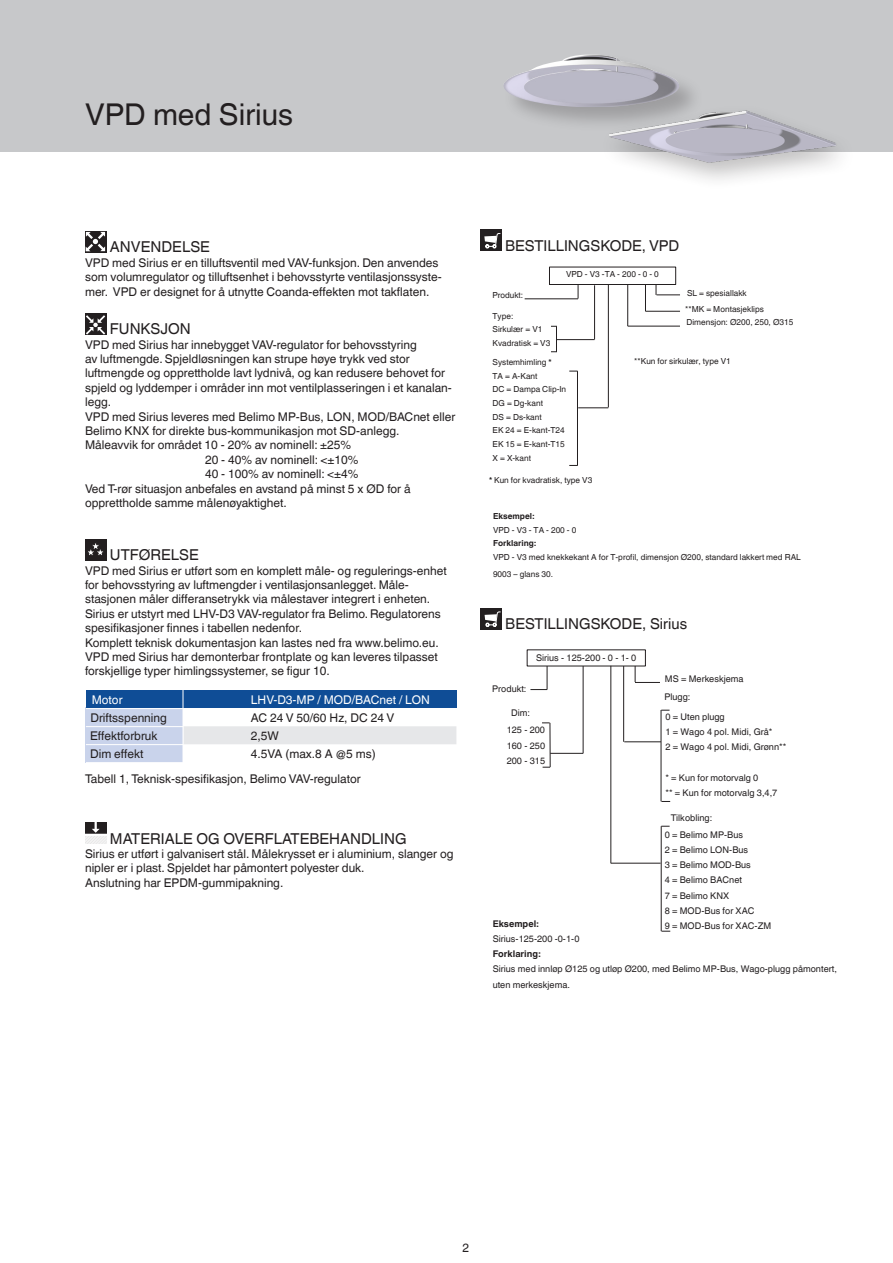
<style>
.page{position:relative;width:893px;height:1263px;background:#fff}
.page>*{position:absolute;margin:0;border:0;box-sizing:border-box;transform-origin:0 0}
.t1{font:30px "TROX Helvetica";color:#231f20}
.t2{font:15px "TROX Helvetica";color:#231f20}
.Diamgram{font:12px/14.4px "TROX Helvetica";color:#231f20}
.t3{font:12px "TROX Helvetica";color:#fff}
.t4{font:9.15px/15.1px "TROX Helvetica";color:#231f20}
.t5{font:700 9.15px "TROX Helvetica";color:#231f20}
.t6{font:8.25px/13.6px "TROX Helvetica";color:#231f20}
.s1{font-weight:700}
</style>
<div class="page">
<div style="left:0;top:0;width:893px;height:152px;background:#c7c8ca"></div>
<svg style="left:85px;top:231px;width:21px;height:21px"></svg>
<div style="left:85px;top:313px;width:21px;height:21px;background:#231f20"></div>
<svg style="left:86px;top:315px;width:19px;height:19px"></svg>
<div style="left:85px;top:539px;width:21px;height:21px;background:#231f20"></div>
<svg style="left:88px;top:543px;width:16px;height:13px"></svg>
<svg style="left:85px;top:822px;width:21px;height:22px"></svg>
<div style="left:597px;top:104px;width:261px;height:87px;background:#231f20;opacity:.28"></div>
<img style="left:597px;top:104px;width:261px;height:67px">
<div style="left:502px;top:53px;width:203px;height:80px;background:#231f20;opacity:.25"></div>
<img style="left:502px;top:55px;width:185px;height:52px">
<div style="left:85px;top:707px;width:98px;height:56px;background:#c9d3eb"></div>
<div style="left:86px;top:690px;width:371px;height:17px;background:#0f4d96"></div>
<hr style="left:86px;top:708px;width:370px;height:1px;background:#fff">
<hr style="left:86px;top:726px;width:308px;height:1px;background:#fff">
<hr style="left:86px;top:744px;width:97px;height:1px;background:#fff">
<div style="left:183px;top:726px;width:273px;height:18px;background:#e6e7e9"></div>
<hr style="left:86px;top:762px;width:290px;height:1px;background:#fff">
<hr style="left:183px;top:690px;width:1px;height:78px;background:#fff">
<div style="left:480px;top:230px;width:21px;height:21px;background:#231f20"></div>
<svg style="left:484px;top:233px;width:16px;height:15px"></svg>
<div style="left:549px;top:267px;width:127px;height:18px;border:1px solid #231f20"></div>
<hr style="left:608px;top:285px;width:1px;height:122px;background:#231f20">
<hr style="left:578px;top:407px;width:30px;height:1px;background:#231f20">
<svg style="left:578px;top:285px;width:1px;height:14px"></svg>
<hr style="left:525px;top:298px;width:53px;height:1px;background:#231f20">
<svg style="left:656px;top:285px;width:24px;height:11px"></svg>
<hr style="left:627px;top:285px;width:1px;height:41px;background:#231f20">
<hr style="left:628px;top:326px;width:54px;height:1px;background:#231f20">
<div style="left:680px;top:315px;width:123px;height:20px;background:#fff"></div>
<svg style="left:551px;top:326px;width:6px;height:26px"></svg>
<hr style="left:594px;top:285px;width:1px;height:54px;background:#231f20">
<hr style="left:557px;top:339px;width:37px;height:1px;background:#231f20">
<svg style="left:645px;top:284px;width:1px;height:27px"></svg>
<hr style="left:645px;top:311px;width:35px;height:1px;background:#231f20">
<hr style="left:577px;top:371px;width:1px;height:94px;background:#231f20">
<div style="left:480px;top:608px;width:22px;height:21px;background:#231f20"></div>
<svg style="left:485px;top:611px;width:16px;height:16px"></svg>
<img style="left:527px;top:653px;width:118px;height:9px">
<svg style="left:530px;top:666px;width:18px;height:24px"></svg>
<img style="left:530px;top:684px;width:8px;height:7px">
<img style="left:658px;top:830px;width:13px;height:102px">
<hr style="left:610px;top:666px;width:1px;height:197px;background:#231f20">
<hr style="left:611px;top:863px;width:50px;height:1px;background:#231f20">
<hr style="left:661px;top:826px;width:1px;height:105px;background:#231f20">
<hr style="left:583px;top:666px;width:1px;height:87px;background:#231f20">
<hr style="left:550px;top:753px;width:33px;height:1px;background:#231f20">
<img style="left:542px;top:725px;width:12px;height:43px">
<hr style="left:550px;top:723px;width:1px;height:44px;background:#231f20">
<svg style="left:635px;top:666px;width:25px;height:17px"></svg>
<hr style="left:661px;top:710px;width:1px;height:91px;background:#231f20">
<hr style="left:623px;top:666px;width:1px;height:76px;background:#231f20">
<hr style="left:624px;top:741px;width:37px;height:1px;background:#231f20">
<p class="t1" style="left:85px;top:97px;width:210px">VPD med Sirius</p>
<p class="t2" style="left:110px;top:238px;width:102px">ANVENDELSE</p>
<p class="Diamgram" style="left:85px;top:255px;width:358px">VPD med Sirius er en tilluftsventil med VAV-funksjon. Den anvendes som volumregulator og tilluftsenhet i behovsstyrte ventilasjonssyste&shy;mer. VPD er designet for å utnytte Coanda-effekten mot takflaten.</p>
<p class="t2" style="left:110px;top:320px;width:82px">FUNKSJON</p>
<p class="Diamgram" style="left:85px;top:337px;width:372px">VPD med Sirius har innebygget VAV-regulator for behovsstyring<br>av luftmengde. Spjeldløsningen kan strupe høye trykk ved stor luftmengde og opprettholde lavt lydnivå, og kan redusere behovet for spjeld og lyddemper i områder inn mot ventilplasseringen i et kanalan&shy;legg.<br>VPD med Sirius leveres med Belimo MP-Bus, LON, MOD/BACnet eller Belimo KNX for direkte bus-kommunikasjon mot SD-anlegg.</p>
<p class="Diamgram" style="left:85px;top:438px;width:268px">Måleavvik for området 10 - 20% av nominell: ±25%</p>
<p class="Diamgram" style="left:205px;top:452px;width:155px">20 - 40% av nominell: &lt;±10%</p>
<p class="Diamgram" style="left:205px;top:467px;width:155px">40 - 100% av nominell: &lt;±4%</p>
<p class="Diamgram" style="left:85px;top:481px;width:327px">Ved T-rør situasjon anbefales en avstand på minst 5 x ØD for å</p>
<p class="Diamgram" style="left:85px;top:496px;width:203px">opprettholde samme målenøyaktighet.</p>
<p class="t2" style="left:110px;top:546px;width:90px">UTFØRELSE</p>
<p class="Diamgram" style="left:85px;top:563px;width:363px">VPD med Sirius er utført som en komplett måle- og regulerings-enhet for behovsstyring av luftmengder i ventilasjonsanlegget. Måle&shy;stasjonen måler differansetrykk via målestaver integrert i enheten.<br>Sirius er utstyrt med LHV-D3 VAV-regulator fra Belimo. Regulatorens spesifikasjoner finnes i tabellen nedenfor.<br>Komplett teknisk dokumentasjon kan lastes ned fra www.belimo.eu.<br>VPD med Sirius har demonterbar frontplate og kan leveres tilpasset forskjellige typer himlingssystemer, se figur 10.</p>
<p class="t6" style="left:361px;top:588px;width:48px">Lars Dulsrud</p>
<p class="t3" style="left:92px;top:693px;width:32px">Motor</p>
<p class="t3" style="left:251px;top:693px;width:181px">LHV-D3-MP / MOD/BACnet / LON</p>
<p class="Diamgram" style="left:90px;top:711px;width:78px">Driftsspenning</p>
<p class="Diamgram" style="left:251px;top:711px;width:145px">AC 24 V 50/60 Hz, DC 24 V</p>
<p class="Diamgram" style="left:90px;top:729px;width:69px">Effektforbruk</p>
<p class="Diamgram" style="left:251px;top:729px;width:30px">2,5W</p>
<p class="Diamgram" style="left:90px;top:747px;width:55px">Dim effekt</p>
<p class="Diamgram" style="left:251px;top:747px;width:126px">4.5VA (max.8 A @5 ms)</p>
<p class="Diamgram" style="left:85px;top:772px;width:277px">Tabell 1, Teknisk-spesifikasjon, Belimo VAV-regulator</p>
<p class="t2" style="left:110px;top:830px;width:298px">MATERIALE OG OVERFLATEBEHANDLING</p>
<p class="Diamgram" style="left:85px;top:847px;width:370px">Sirius er utført i galvanisert stål. Målekrysset er i aluminium, slanger og nipler er i plast. Spjeldet har påmontert polyester duk.</p>
<p class="Diamgram" style="left:85px;top:875px;width:200px">Anslutning har EPDM-gummipakning.</p>
<p class="t5" style="left:508px;top:237px;width:93px">Bestillingskode, VPD</p>
<p class="t2" style="left:505px;top:237px;width:176px">BESTILLINGSKODE, VPD</p>
<p class="t6" style="left:492px;top:288px;width:32px">Produkt:</p>
<p class="t6" style="left:493px;top:309px;width:59px">Type:<br>Sirkulær = V1<br>Kvadratisk = V3</p>
<p class="t6" style="left:566px;top:268px;width:94px">VPD - V3 -TA - 200 - 0 - 0</p>
<p class="t6" style="left:687px;top:286px;width:61px">SL = spesiallakk</p>
<p class="t6" style="left:685px;top:302px;width:80px">**MK = Montasjeklips</p>
<p class="t6" style="left:686px;top:316px;width:108px">Dimensjon: Ø200, 250, Ø315</p>
<p class="t6" style="left:493px;top:355px;width:61px">Systemhimling <span class="s1">*</span></p>
<p class="t6" style="left:634px;top:355px;width:98px">**Kun for sirkulær, type V1</p>
<p class="t6" style="left:493px;top:369px;width:75px">TA = A-Kant<br>DC = Dampa Clip-In<br>DG = Dg-kant<br>DS = Ds-kant<br>EK 24 = E-kant-T24<br>EK 15 = E-kant-T15<br>X = X-kant</p>
<p class="t6" style="left:489px;top:473px;width:105px"><span class="s1">*</span> Kun for kvadratisk, type V3</p>
<p class="t6" style="left:493px;top:509px;width:309px"><span class="s1">Eksempel:<br></span>VPD - V3 - TA - 200 - 0<br><span class="s1">Forklaring:<br></span>VPD - V3 med knekkekant A for T-profil, dimensjon Ø200, standard lakkert med RAL</p>
<p class="t6" style="left:493px;top:567px;width:62px">9003 – glans 30.</p>
<p class="t2" style="left:505px;top:615px;width:183px">BESTILLINGSKODE, Sirius</p>
<p class="t4" style="left:536px;top:651px;width:102px">Sirius - 125-200 - 0 - 1- 0</p>
<p class="t4" style="left:492px;top:681px;width:36px">Produkt:</p>
<p class="t4" style="left:665px;top:671px;width:80px">MS = Merkeskjema</p>
<p class="t4" style="left:665px;top:709px;width:122px">0 = Uten plugg<br>1 = Wago 4 pol. Midi, Grå*<br>2 = Wago 4 pol. Midi, Grønn**</p>
<p class="t4" style="left:665px;top:770px;width:113px">* = Kun for motorvalg 0<br>** = Kun for motorvalg 3,4,7</p>
<p class="t4" style="left:665px;top:689px;width:27px">Plugg:</p>
<p class="t4" style="left:511px;top:705px;width:20px">Dim:</p>
<p class="t4" style="left:507px;top:722px;width:40px;text-align:justify">125 - 200<br>160 - 250<br>200 - 315</p>
<p class="t4" style="left:671px;top:811px;width:43px">Tilkobling:</p>
<p class="t4" style="left:665px;top:827px;width:108px">0 = Belimo MP-Bus<br>2 = Belimo LON-Bus<br>3 = Belimo MOD-Bus<br>4 = Belimo BACnet<br>7 = Belimo KNX<br>8 = MOD-Bus for XAC<br>9 = MOD-Bus for XAC-ZM</p>
<p class="t4" style="left:493px;top:916px;width:346px"><span class="s1">Eksempel:<br></span>Sirius-125-200 -0-1-0<br><span class="s1">Forklaring:<br></span>Sirius med innløp Ø125 og utløp Ø200, med Belimo MP-Bus, Wago-plugg påmontert, uten merkeskjema.</p>
<p class="Diamgram" style="left:463px;top:1240px;width:8px">2</p>
</div>
